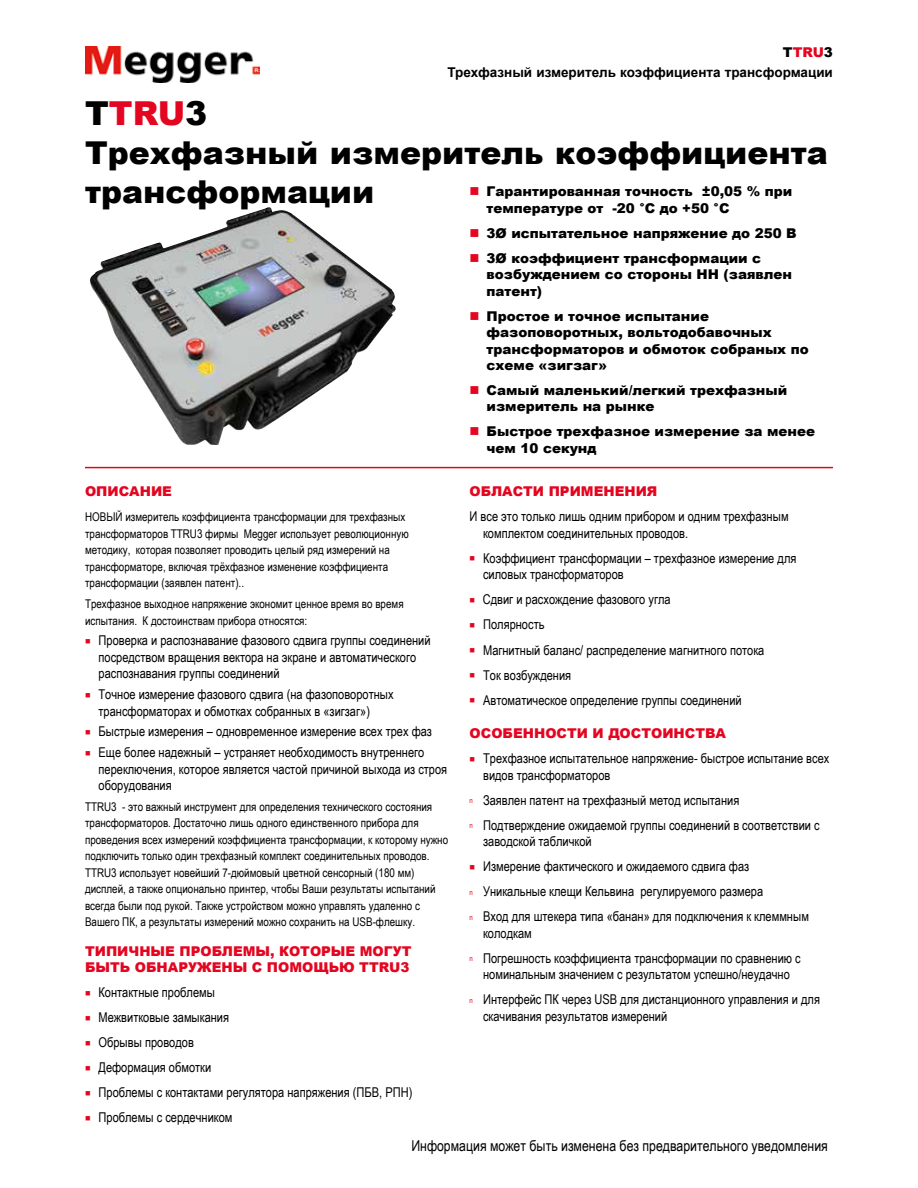
<style>
.page{position:relative;width:918px;height:1188px;background:#fff}
.page>*{position:absolute;margin:0;border:0;box-sizing:border-box;transform-origin:0 0}
.t1{font:900 33px "Arial";color:#e40520}
.t2{font:900 31.5px/39px "Arial";color:#000}
.t3{font:15px "Arial Narrow";color:#000}
.t4{font:13.5px/25px "Arial Narrow";color:#000}
.t5{font:900 13.5px/16.5px "Arial";color:#000}
.t6{font:900 13.5px/16.5px "Arial";color:#e40520}
.t7{font:700 13.5px "Arial";color:#000}
.t8{font:12px/16.5px "Arial Narrow";color:#000}
.s1{color:#000}
.s2{color:#e40520}
.s3{font-size:7.5px;color:#e40520}
</style>
<div class="page">
<hr style="left:85px;top:467px;width:748px;height:1px;background:#e30613">
<img style="left:89px;top:207px;width:307px;height:238px">
<img style="left:85px;top:46px;width:174px;height:37px">
<p class="t6" style="left:783px;top:44px;width:52px"><span class="s1">T</span>TRU<span class="s1">3</span></p>
<h1 class="t1" style="left:85px;top:89px;width:124px"><span class="s1">T</span>TRU<span class="s1">3</span></h1>
<p class="t7" style="left:447px;top:63px;width:387px">Трехфазный измеритель коэффициента трансформации</p>
<h2 class="t2" style="left:85px;top:132px;width:744px">Трехфазный измеритель коэффициента трансформации</h2>
<p class="t5" style="left:487px;top:183px;width:307px;text-indent:-17px"><span class="s2">■</span> Гарантированная точность ±0,05 % при температуре от -20 °C до +50 °C</p>
<p class="t5" style="left:470px;top:224px;width:329px"><span class="s2">■</span> 3Ø испытательное напряжение до 250 В</p>
<p class="t5" style="left:487px;top:249px;width:307px;text-indent:-17px"><span class="s2">■</span> 3Ø коэффициент трансформации с возбуждением со стороны НН (заявлен патент)</p>
<p class="t5" style="left:487px;top:307px;width:324px;text-indent:-17px"><span class="s2">■</span> Простое и точное испытание фазоповоротных, вольтодобавочных трансформаторов и обмоток собраных по схеме «зигзаг»</p>
<p class="t5" style="left:487px;top:382px;width:302px;text-indent:-17px"><span class="s2">■</span> Самый маленький/легкий трехфазный измеритель на рынке</p>
<p class="t5" style="left:487px;top:423px;width:330px;text-indent:-17px"><span class="s2">■</span> Быстрое трехфазное измерение за менее чем 10 секунд</p>
<p class="t6" style="left:85px;top:483px;width:88px">ОПИСАНИЕ</p>
<p class="t8" style="left:85px;top:508px;width:325px">НОВЫЙ измеритель коэффициента трансформации для трехфазных трансформаторов TTRU3 фирмы Megger использует революционную методику, которая позволяет проводить целый ряд измерений на трансформаторе, включая трёхфазное изменение коэффициента трансформации (заявлен патент)..</p>
<p class="t8" style="left:85px;top:595px;width:320px">Трехфазное выходное напряжение экономит ценное время во время испытания. К достоинствам прибора относятся:</p>
<p class="t4" style="left:99px;top:632px;width:334px;line-height:16.5px;text-indent:-14px"><span class="s2">■</span> Проверка и распознавание фазового сдвига группы соединений посредством вращения вектора на экране и автоматического распознавания группы соединений</p>
<p class="t4" style="left:99px;top:686px;width:297px;line-height:16.5px;text-indent:-14px"><span class="s2">■</span> Точное измерение фазового сдвига (на фазоповоротных трансформаторах и обмотках собранных в «зигзаг»)</p>
<p class="t4" style="left:85px;top:719px;width:348px"><span class="s2">■</span> Быстрые измерения – одновременное измерение всех трех фаз</p>
<p class="t4" style="left:99px;top:744px;width:350px;line-height:16.5px;text-indent:-14px"><span class="s2">■</span> Еще более надежный – устраняет необходимость внутреннего переключения, которое является частой причиной выхода из строя оборудования</p>
<p class="t8" style="left:85px;top:798px;width:365px">TTRU3 - это важный инструмент для определения технического состояния трансформаторов. Достаточно лишь одного единственного прибора для проведения всех измерений коэффициента трансформации, к которому нужно подключить только один трехфазный комплект соединительных проводов.<br>TTRU3 использует новейший 7-дюймовый цветной сенсорный (180 мм) дисплей, а также опционально принтер, чтобы Ваши результаты испытаний всегда были под рукой. Также устройством можно управлять удаленно с Вашего ПК, а результаты измерений можно сохранить на USB-флешку.</p>
<p class="t6" style="left:85px;top:942px;width:328px">ТИПИЧНЫЕ ПРОБЛЕМЫ, КОТОРЫЕ МОГУТ<br>БЫТЬ ОБНАРУЖЕНЫ С ПОМОЩЬЮ TTRU3</p>
<p class="t4" style="left:85px;top:979px;width:132px"><span class="s2">■</span> Контактные проблемы</p>
<p class="t4" style="left:85px;top:1004px;width:146px"><span class="s2">■</span> Межвитковые замыкания</p>
<p class="t4" style="left:85px;top:1029px;width:110px"><span class="s2">■</span> Обрывы проводов</p>
<p class="t4" style="left:85px;top:1054px;width:128px"><span class="s2">■</span> Деформация обмотки</p>
<p class="t4" style="left:85px;top:1080px;width:329px"><span class="s2">■</span> Проблемы с контактами регулятора напряжения (ПБВ, РПН)</p>
<p class="t4" style="left:85px;top:1105px;width:149px"><span class="s2">■</span> Проблемы с сердечником</p>
<p class="t6" style="left:470px;top:483px;width:189px">ОБЛАСТИ ПРИМЕНЕНИЯ</p>
<p class="t4" style="left:483px;top:508px;width:307px;line-height:16.5px;text-indent:-14px">И все это только лишь одним прибором и одним трехфазным комплектом соединительных проводов.</p>
<p class="t4" style="left:483px;top:549px;width:315px;line-height:16.5px;text-indent:-14px"><span class="s2">■</span> Коэффициент трансформации – трехфазное измерение для силовых трансформаторов</p>
<p class="t4" style="left:483px;top:587px;width:283px;text-indent:-14px"><span class="s2">■</span> Сдвиг и расхождение фазового угла<br>Полярность<br>Магнитный баланс/ распределение магнитного потока Ток возбуждения<br>Автоматическое определение группы соединений</p>
<p class="t6" style="left:470px;top:725px;width:258px">ОСОБЕННОСТИ И ДОСТОИНСТВА</p>
<p class="t4" style="left:483px;top:750px;width:348px;line-height:16.5px;text-indent:-14px"><span class="s2">■</span> Трехфазное испытательное напряжение- быстрое испытание всех видов трансформаторов</p>
<p class="t4" style="left:470px;top:787px;width:352px"><span class="s3">n</span> Заявлен патент на трехфазный метод испытания<br><span class="s3">n</span> Подтверждение ожидаемой группы соединений в соответствии с</p>
<p class="t4" style="left:483px;top:828px;width:110px">заводской табличкой</p>
<p class="t4" style="left:470px;top:853px;width:341px"><span class="s2">■</span> Измерение фактического и ожидаемого сдвига фаз<br><span class="s3">n</span> Уникальные клещи Кельвина регулируемого размера<br><span class="s3">n</span> Вход для штекера типа «банан» для подключения к клеммным</p>
<p class="t4" style="left:470px;top:920px;width:333px;text-indent:14px">колодкам<br><span class="s3">n</span> Погрешность коэффициента трансформации по сравнению с</p>
<p class="t4" style="left:470px;top:962px;width:352px;text-indent:14px">номинальным значением с результатом успешно/неудачно<br><span class="s3">n</span> Интерфейс ПК через USB для дистанционного управления и для</p>
<p class="t4" style="left:483px;top:1003px;width:186px">скачивания результатов измерений</p>
<p class="t3" style="left:411px;top:1135px;width:418px">Информация может быть изменена без предварительного уведомления</p>
</div>
